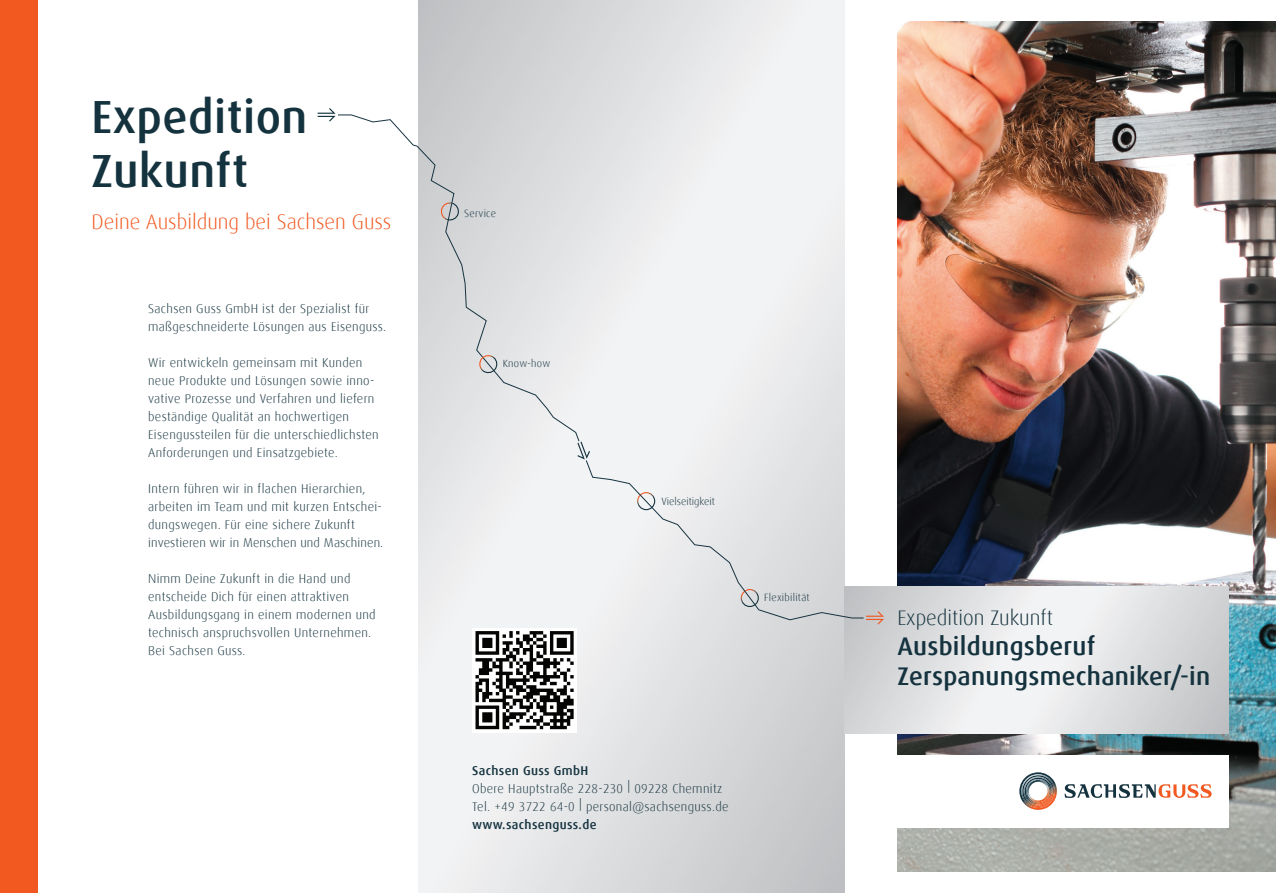
<style>
.page{position:relative;width:1276px;height:893px;background:#fff}
.page>*{position:absolute;margin:0;border:0;box-sizing:border-box;transform-origin:0 0}
.t1{font:500 46.5px/54px "Dax";letter-spacing:.01em;color:#15333f}
.t2{font:500 25.5px/30px "Dax";letter-spacing:.01em;color:#15333f}
.t3{font:300 21px "Dax";color:#f15921}
.t4{font:300 21px "Dax";color:#15333f}
.t5{font:300 12.75px/18px "Dax";letter-spacing:.025em;color:#15333f}
.t6{font:300 10.5px "Dax";letter-spacing:.02em;color:#15333f}
.t7{font:300 10.5px "Dax";color:#15333f}
.s1{font-weight:500}
</style>
<div class="page">
<div style="left:0;top:0;width:38px;height:893px;background:#f15921"></div>
<img style="left:897px;top:21px;width:379px;height:851px">
<svg style="left:419px;top:0;width:425px;height:893px"></svg>
<div style="left:850px;top:755px;width:378px;height:72px;background:#fff"></div>
<svg style="left:1019px;top:772px;width:192px;height:38px"></svg>
<svg style="left:844px;top:587px;width:384px;height:147px"></svg>
<svg style="left:338px;top:114px;width:242px;height:328px"></svg>
<svg style="left:318px;top:108px;width:18px;height:14px"></svg>
<svg style="left:440px;top:202px;width:19px;height:19px"></svg>
<svg style="left:479px;top:353px;width:20px;height:22px"></svg>
<svg style="left:577px;top:442px;width:307px;height:183px"></svg>
<div style="left:472px;top:628px;width:105px;height:105px;background:#fff"></div>
<svg style="left:475px;top:631px;width:98px;height:98px"></svg>
<p class="t1" style="left:91px;top:90px;width:217px">Expedition<br>Zukunft</p>
<p class="t3" style="left:91px;top:210px;width:301px">Deine Ausbildung bei Sachsen Guss</p>
<p class="t5" style="left:148px;top:299px;width:240px">Sachsen Guss GmbH ist der Spezialist für maßgeschneiderte Lösungen aus Eisenguss.</p>
<p class="t5" style="left:148px;top:353px;width:232px">Wir entwickeln gemeinsam mit Kunden neue Produkte und Lösungen sowie inno&shy;vative Prozesse und Verfahren und liefern beständige Qualität an hochwertigen Eisengussteilen für die unterschiedlichsten Anforderungen und Einsatzgebiete.</p>
<p class="t5" style="left:148px;top:479px;width:237px">Intern führen wir in flachen Hierarchien, arbeiten im Team und mit kurzen Entschei&shy;dungswegen. Für eine sichere Zukunft investieren wir in Menschen und Maschinen.</p>
<p class="t5" style="left:148px;top:569px;width:229px">Nimm Deine Zukunft in die Hand und entscheide Dich für einen attraktiven Ausbildungsgang in einem modernen und technisch anspruchsvollen Unternehmen.<br>Bei Sachsen Guss.</p>
<p class="t6" style="left:464px;top:207px;width:33px">Service</p>
<p class="t6" style="left:503px;top:357px;width:49px">Know-how</p>
<p class="t7" style="left:661px;top:495px;width:55px">Vielseitigkeit</p>
<p class="t6" style="left:764px;top:591px;width:47px">Flexibilität</p>
<p class="t5" style="left:472px;top:761px;width:258px"><span class="s1">Sachsen Guss GmbH<br></span>Obere Hauptstraße 228-230 | 09228 Chemnitz<br>Tel. +49 3722 64-0 | personal@sachsenguss.de <span class="s1">www.sachsenguss.de</span></p>
<p class="t4" style="left:897px;top:606px;width:157px">Expedition Zukunft</p>
<p class="t2" style="left:897px;top:631px;width:314px">Ausbildungsberuf<br>Zerspanungsmechaniker/-in</p>
</div>
